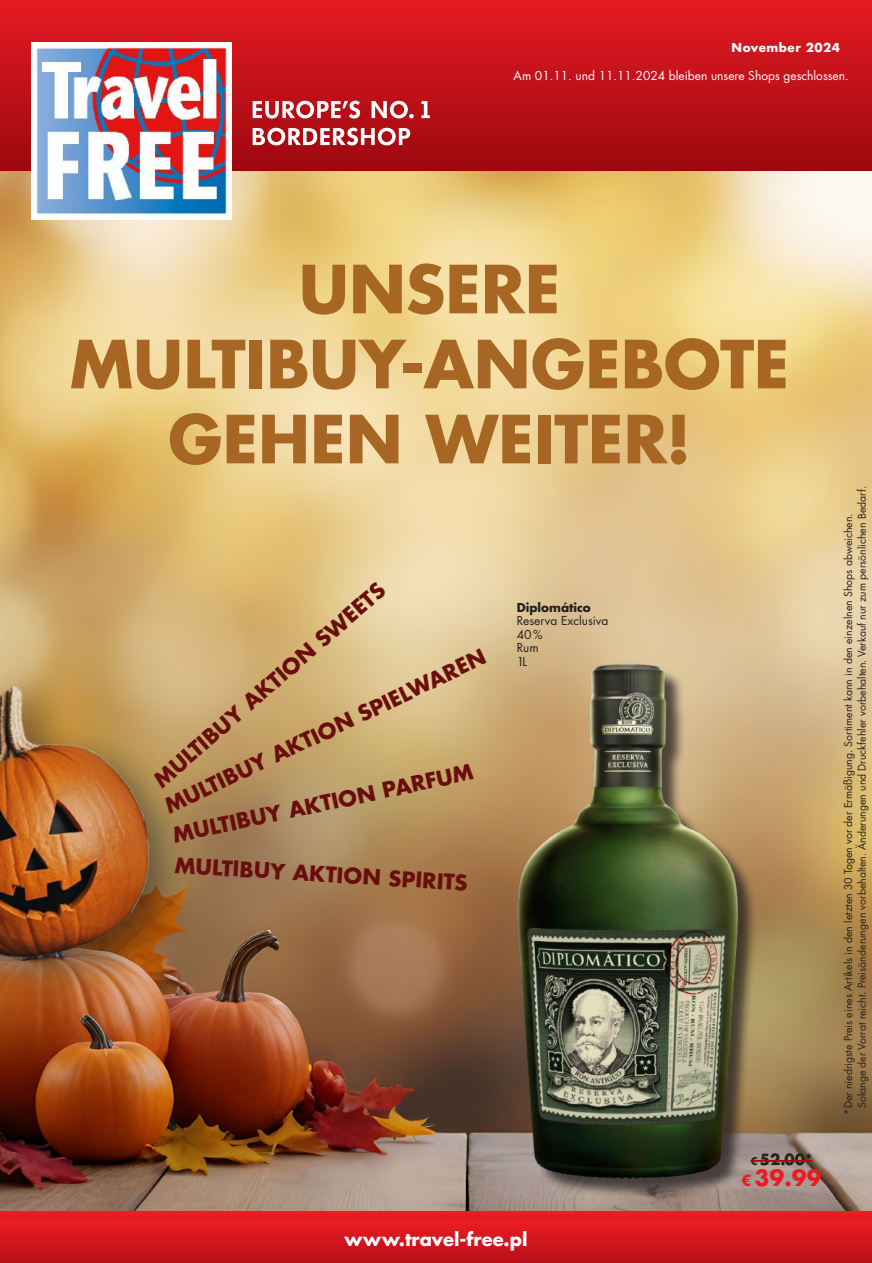
<style>
.page{position:relative;width:872px;height:1263px;background:#fff}
.page>*{position:absolute;margin:0;border:0;box-sizing:border-box;transform-origin:0 0}
.t1{font:700 64.5px/75px "Futura LT Pro";color:#a76624;text-align:center}
.t2{font:700 21.75px "Futura LT Pro";color:#ef1923}
.t3{font:700 21px "Futura LT Pro";color:#690e0d}
.t4{font:700 18px "Futura LT Pro";color:#fff}
.t5{font:700 15px "Futura LT Pro";color:#241f1f}
.t6{font:12px "Futura LT Pro";color:#fff}
.t7{font:12px/13.5px "Futura LT Pro";color:#241f1f}
.t8{font:700 12px "Futura LT Pro";letter-spacing:.04em;color:#fff}
.t9{font:700 12px "Futura LT Pro";color:#241f1f}
.t10{font:10.5px/13.5px "Futura LT Pro";color:#241f1f}
.s1{font-size:10.5px}
.s2{font-size:15px}
</style>
<div class="page">
<img style="left:0;top:170px;width:872px;height:1042px">
<div style="left:0;top:667px;width:198px;height:339px;background:#241f1f;opacity:.6"></div>
<img style="left:0;top:641px;width:157px;height:326px">
<div style="left:0;top:1212px;width:872px;height:51px;background:#e71b22"></div>
<div style="left:0;top:0;width:872px;height:170px;background:linear-gradient(to bottom,#e61d24,#9e080f)"></div>
<img style="left:32px;top:43px;width:199px;height:176px">
<svg style="left:253px;top:127px;width:158px;height:19px"></svg>
<svg style="left:253px;top:100px;width:177px;height:19px"></svg>
<div style="left:0;top:1220px;width:872px;height:43px;background:linear-gradient(to bottom,#ec1d23,#b70f17)"></div>
<img style="left:377px;top:637px;width:455px;height:585px">
<hr style="left:750px;top:1160px;width:62px;height:2px;background:#b30810">
<p class="t8" style="left:731px;top:39px;width:110px">November 2024</p>
<p class="t6" style="left:513px;top:68px;width:337px">Am 01.11. und 11.11.2024 bleiben unsere Shops geschlossen.</p>
<h1 class="t1" style="left:70px;top:250px;width:721px">UNSERE<br>MULTIBUY-ANGEBOTE<br>GEHEN WEITER!</h1>
<h3 class="t3" style="left:146px;top:770px;width:300px;rotate:-41deg">MULTIBUY AKTION SWEETS</h3>
<h3 class="t3" style="left:159px;top:794px;width:354px;rotate:-26deg">MULTIBUY AKTION SPIELWAREN</h3>
<h3 class="t3" style="left:170px;top:819px;width:307px;rotate:-12deg">MULTIBUY AKTION PARFUM</h3>
<h3 class="t3" style="left:176px;top:847px;width:295px;rotate:4deg">MULTIBUY AKTION SPIRITS</h3>
<p class="t9" style="left:517px;top:598px;width:76px">Diplomático</p>
<p class="t7" style="left:517px;top:614px;width:93px">Reserva Exclusiva<br>40%<br>Rum<br>1L</p>
<h3 class="t4" style="left:344px;top:1221px;width:185px">www.travel-free.pl</h3>
<h3 class="t5" style="left:750px;top:1147px;width:63px"><span class="s1">€</span> 52.00*</h3>
<h2 class="t2" style="left:741px;top:1161px;width:82px"><span class="s2">€</span> 39.99</h2>
<p class="t10" style="left:841px;top:1108px;width:624px;text-indent:-6px;rotate:-90deg">*Der niedrigste Preis eines Artikels in den letzten 30 Tagen vor der Ermäßigung. Sortiment kann in den einzelnen Shops abweichen.<br>Solange der Vorrat reicht. Preisänderungen vorbehalten. Änderungen und Druckfehler vorbehalten. Verkauf nur zum persönlichen Bedarf.</p>
</div>
